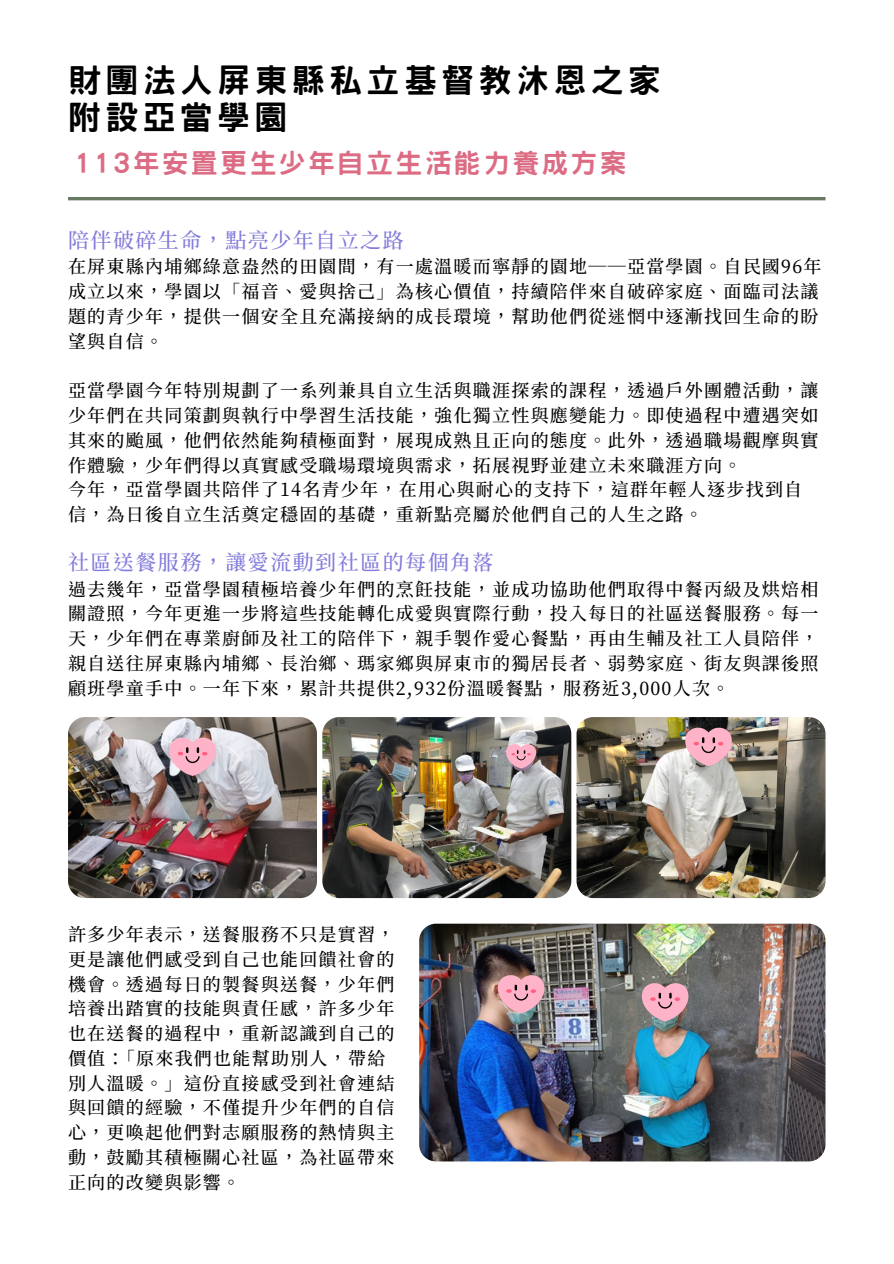
<style>
.page{position:relative;width:894px;height:1264px;background:#fff}
.page>*{position:absolute;margin:0;border:0;box-sizing:border-box;transform-origin:0 0}
.t1{font:800 33px/36px "Han Wang Hei";letter-spacing:.13em;color:#000}
.t2{font:800 27px "Han Wang Hei";letter-spacing:.08em;color:#dc6c84}
.t3{font:500 21px "Noto Serif CJ Ktc";letter-spacing:.07em;color:#827bdb}
.t4{font:500 18px/24.8px "Noto Serif CJ Ktc";letter-spacing:.07em;color:#000}
</style>
<div class="page">
<img style="left:68px;top:717px;width:249px;height:181px;border-radius:17px">
<img style="left:322px;top:717px;width:249px;height:181px;border-radius:17px">
<img style="left:419px;top:923px;width:406px;height:238px">
<img style="left:576px;top:717px;width:249px;height:181px;border-radius:17px">
<hr style="left:68px;top:197px;width:757px;height:3px;background:#687a61">
<svg style="left:683px;top:725px;width:50px;height:41px"></svg>
<svg style="left:495px;top:973px;width:51px;height:40px"></svg>
<svg style="left:639px;top:981px;width:51px;height:40px"></svg>
<svg style="left:167px;top:735px;width:51px;height:41px"></svg>
<svg style="left:504px;top:742px;width:33px;height:26px"></svg>
<p class="t1" style="left:68px;top:63px;width:594px">財團法人屏東縣私立基督教沐恩之家附設亞當學園</p>
<p class="t2" style="left:74px;top:149px;width:553px">113年安置更生少年自立生活能力養成方案</p>
<h1 class="t3" style="left:68px;top:223px;width:337px">陪伴破碎生命，點亮少年自立之路</h1>
<h2 class="t4" style="left:68px;top:253px;width:754px">在屏東縣內埔鄉綠意盎然的田園間，有一處溫暖而寧靜的園地──亞當學園。自民國96年成立以來，學園以「福音、愛與捨己」為核心價值，持續陪伴來自破碎家庭、面臨司法議題的青少年，提供一個安全且充滿接納的成長環境，幫助他們從迷惘中逐漸找回生命的盼望與自信。</h2>
<p class="t4" style="left:68px;top:377px;width:751px;text-align:justify">亞當學園今年特別規劃了一系列兼具自立生活與職涯探索的課程，透過戶外團體活動，讓少年們在共同策劃與執行中學習生活技能，強化獨立性與應變能力。即使過程中遭遇突如其來的颱風，他們依然能夠積極面對，展現成熟且正向的態度。此外，透過職場觀摩與實作體驗，少年們得以真實感受職場環境與需求，拓展視野並建立未來職涯方向。</p>
<p class="t4" style="left:68px;top:476px;width:729px">今年，亞當學園共陪伴了14名青少年，在用心與耐心的支持下，這群年輕人逐步找到自信，為日後自立生活奠定穩固的基礎，重新點亮屬於他們自己的人生之路。</p>
<p class="t3" style="left:68px;top:545px;width:427px">社區送餐服務，讓愛流動到社區的每個角落</p>
<p class="t4" style="left:68px;top:575px;width:751px;text-align:justify">過去幾年，亞當學園積極培養少年們的烹飪技能，並成功協助他們取得中餐丙級及烘焙相關證照，今年更進一步將這些技能轉化成愛與實際行動，投入每日的社區送餐服務。每一天，少年們在專業廚師及社工的陪伴下，親手製作愛心餐點，再由生輔及社工人員陪伴，親自送往屏東縣內埔鄉、長治鄉、瑪家鄉與屏東市的獨居長者、弱勢家庭、街友與課後照顧班學童手中。一年下來，累計共提供2,932份溫暖餐點，服務近3,000人次。</p>
<p class="t4" style="left:68px;top:920px;width:328px">許多少年表示，送餐服務不只是實習，更是讓他們感受到自己也能回饋社會的機會。透過每日的製餐與送餐，少年們培養出踏實的技能與責任感，許多少年也在送餐的過程中，重新認識到自己的價值：「原來我們也能幫助別人，帶給別人溫暖。」這份直接感受到社會連結與回饋的經驗，不僅提升少年們的自信心，更喚起他們對志願服務的熱情與主動，鼓勵其積極關心社區，為社區帶來正向的改變與影響。</p>
</div>
